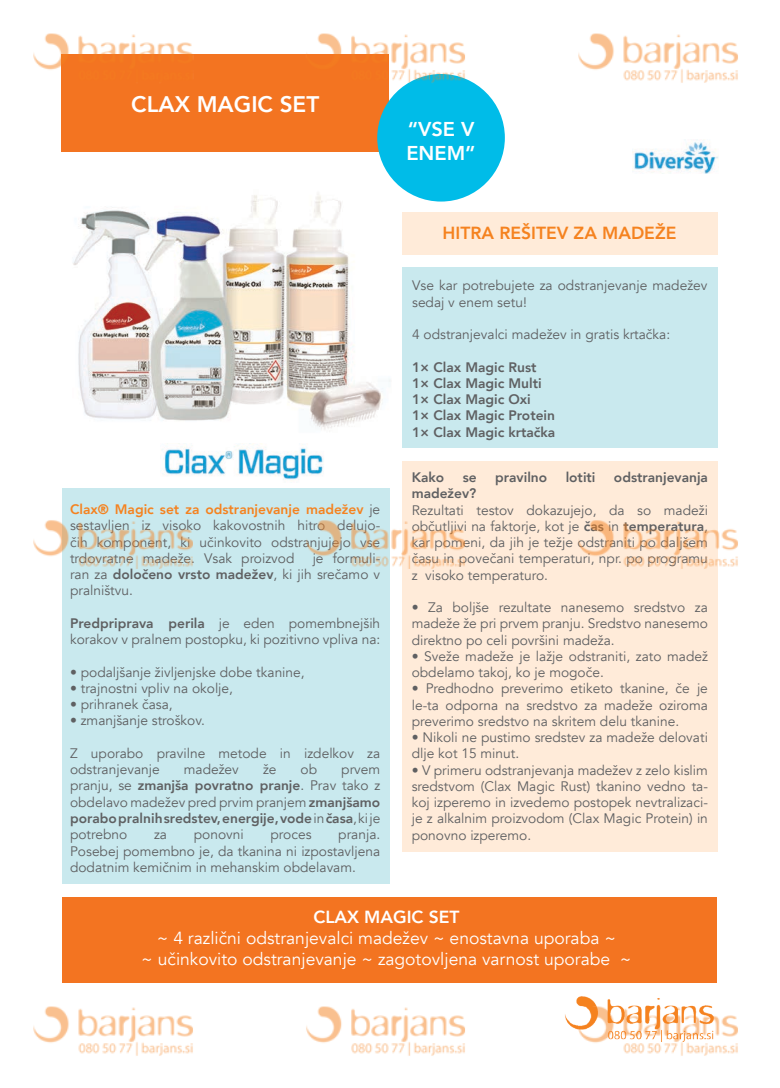
<style>
.page{position:relative;width:780px;height:1088px;background:#fff}
.page>*{position:absolute;margin:0;border:0;box-sizing:border-box;transform-origin:0 0}
.t1{font:800 22.5px "Avenir";color:#fff}
.t2{font:800 20px/24px "Avenir";color:#fff}
.t3{font:17.5px/21px "Avenir";color:#fff;text-align:center}
.t4{font:800 17.5px "Avenir";color:#f5821f}
.t5{font:800 17.5px "Avenir";color:#fff}
.t6{font:13.75px/16.2px "Avenir";color:#5f6062;text-align:justify}
.t7{font:800 13.75px/16.2px "Avenir";color:#5f6062}
.s1{font-weight:800;color:#f5821f}
.s2{font-weight:800}
</style>
<div class="page">
<img style="left:73px;top:194px;width:317px;height:236px">
<img style="left:162px;top:443px;width:162px;height:37px">
<div style="left:402px;top:212px;width:315px;height:43px;background:#ffebd9"></div>
<div style="left:62px;top:54px;width:327px;height:98px;background:#f37421"></div>
<div style="left:402px;top:267px;width:315px;height:181px;background:#c9e9ee"></div>
<div style="left:377px;top:74px;width:128px;height:128px;background:#00bce8;border-radius:50%"></div>
<div style="left:63px;top:489px;width:327px;height:395px;background:#c9e9ee"></div>
<div style="left:402px;top:461px;width:316px;height:390px;background:#ffebd9"></div>
<div style="left:63px;top:897px;width:654px;height:86px;background:#f37421"></div>
<img style="left:633px;top:140px;width:85px;height:34px">
<img style="left:33px;top:33px;width:161px;height:63px">
<img style="left:306px;top:33px;width:183px;height:63px">
<img style="left:578px;top:33px;width:160px;height:50px">
<img style="left:33px;top:505px;width:160px;height:78px">
<img style="left:306px;top:520px;width:159px;height:49px">
<img style="left:578px;top:520px;width:160px;height:49px">
<img style="left:33px;top:1006px;width:160px;height:50px">
<img style="left:306px;top:1006px;width:159px;height:50px">
<img style="left:565px;top:996px;width:173px;height:60px">
<h1 class="t1" style="left:131px;top:86px;width:189px">CLAX MAGIC SET</h1>
<p class="t6" style="left:70px;top:501px;width:312px"><span class="s1">Clax® Magic set za odstranjevanje madežev</span> je sestavljen iz visoko kakovostnih hitro delujo&shy;čih komponent, ki učinkovito odstranjujejo vse trdovratne madeže. Vsak proizvod</p>
<p class="t6" style="left:70px;top:550px;width:312px;text-indent:242px">je formuli&shy;ran za <span class="s2">določeno vrsto madežev</span>, ki jih srečamo v pralništvu.</p>
<p class="t6" style="left:70px;top:615px;width:312px"><span class="s2">Predpriprava perila</span> je eden pomembnejših korakov v pralnem postopku, ki pozitivno vpliva na:</p>
<p class="t6" style="left:70px;top:664px;width:236px">• podaljšanje življenjske dobe tkanine,</p>
<p class="t6" style="left:70px;top:680px;width:164px">• trajnostni vpliv na okolje,</p>
<p class="t6" style="left:70px;top:696px;width:104px">• prihranek časa,</p>
<p class="t6" style="left:70px;top:713px;width:136px">• zmanjšanje stroškov.</p>
<p class="t6" style="left:70px;top:745px;width:312px">Z uporabo pravilne metode in izdelkov za odstranjevanje</p>
<p class="t6" style="left:184px;top:761px;width:57px">madežev</p>
<p class="t6" style="left:263px;top:761px;width:15px">že</p>
<p class="t6" style="left:300px;top:761px;width:18px">ob</p>
<p class="t6" style="left:70px;top:761px;width:312px;text-indent:271px">prvem pranju, se <span class="s2">zmanjša povratno pranje</span>. Prav tako z obdelavo madežev pred prvim pranjem <span class="s2">zmanjšamo porabo pralnih sredstev, energije, vode</span> in <span class="s2">časa</span>, ki je potrebno</p>
<p class="t6" style="left:70px;top:826px;width:312px;text-indent:268px">pranja.<br>Posebej pomembno je, da tkanina ni izpostavljena dodatnim kemičnim in mehanskim obdelavam.</p>
<p class="t6" style="left:154px;top:826px;width:14px">za</p>
<p class="t6" style="left:194px;top:826px;width:51px">ponovni</p>
<p class="t6" style="left:270px;top:826px;width:43px">proces</p>
<h2 class="t2" style="left:406px;top:117px;width:71px">“VSE V<br>ENEM”</h2>
<p class="t4" style="left:442px;top:219px;width:235px">HITRA REŠITEV ZA MADEŽE</p>
<p class="t6" style="left:412px;top:278px;width:297px">Vse kar potrebujete za odstranjevanje madežev sedaj v enem setu!</p>
<p class="t6" style="left:412px;top:326px;width:259px">4 odstranjevalci madežev in gratis krtačka:</p>
<p class="t7" style="left:412px;top:359px;width:145px">1× Clax Magic Rust<br>1× Clax Magic Multi<br>1× Clax Magic Oxi<br>1× Clax Magic Protein<br>1× Clax Magic krtačka</p>
<p class="t7" style="left:411px;top:469px;width:34px">Kako</p>
<p class="t7" style="left:462px;top:469px;width:15px">se</p>
<p class="t7" style="left:495px;top:469px;width:53px">pravilno</p>
<p class="t7" style="left:565px;top:469px;width:31px">lotiti</p>
<p class="t7" style="left:614px;top:469px;width:95px">odstranjevanja</p>
<p class="t7" style="left:411px;top:485px;width:66px">madežev?</p>
<p class="t6" style="left:411px;top:502px;width:298px">Rezultati testov dokazujejo, da so madeži občutljivi na faktorje, kot je <span class="s2">čas</span> in <span class="s2">temperatura</span>, kar pomeni, da jih je težje odstraniti po daljšem času in povečani temperaturi, npr. po programu z visoko temperaturo.</p>
<p class="t6" style="left:411px;top:599px;width:298px">• Za boljše rezultate nanesemo sredstvo za madeže že pri prvem pranju. Sredstvo nanesemo direktno po celi površini madeža.</p>
<p class="t6" style="left:411px;top:648px;width:298px">• Sveže madeže je lažje odstraniti, zato madež obdelamo takoj, ko je mogoče.</p>
<p class="t6" style="left:411px;top:681px;width:298px">• Predhodno preverimo etiketo tkanine, če je le-ta odporna na sredstvo za madeže oziroma preverimo sredstvo na skritem delu tkanine.</p>
<p class="t6" style="left:411px;top:729px;width:298px">• Nikoli ne pustimo sredstev za madeže delovati dlje kot 15 minut.</p>
<p class="t6" style="left:411px;top:762px;width:298px">• V primeru odstranjevanja madežev z zelo kislim sredstvom (Clax Magic Rust) tkanino vedno ta&shy;koj izperemo in izvedemo postopek nevtralizaci&shy;je z alkalnim proizvodom (Clax Magic Protein) in ponovno izperemo.</p>
<p class="t5" style="left:313px;top:903px;width:148px">CLAX MAGIC SET</p>
<p class="t3" style="left:141px;top:928px;width:491px">~ 4 različni odstranjevalci madežev ~ enostavna uporaba ~<br>~ učinkovito odstranjevanje ~ zagotovljena varnost uporabe ~</p>
</div>
